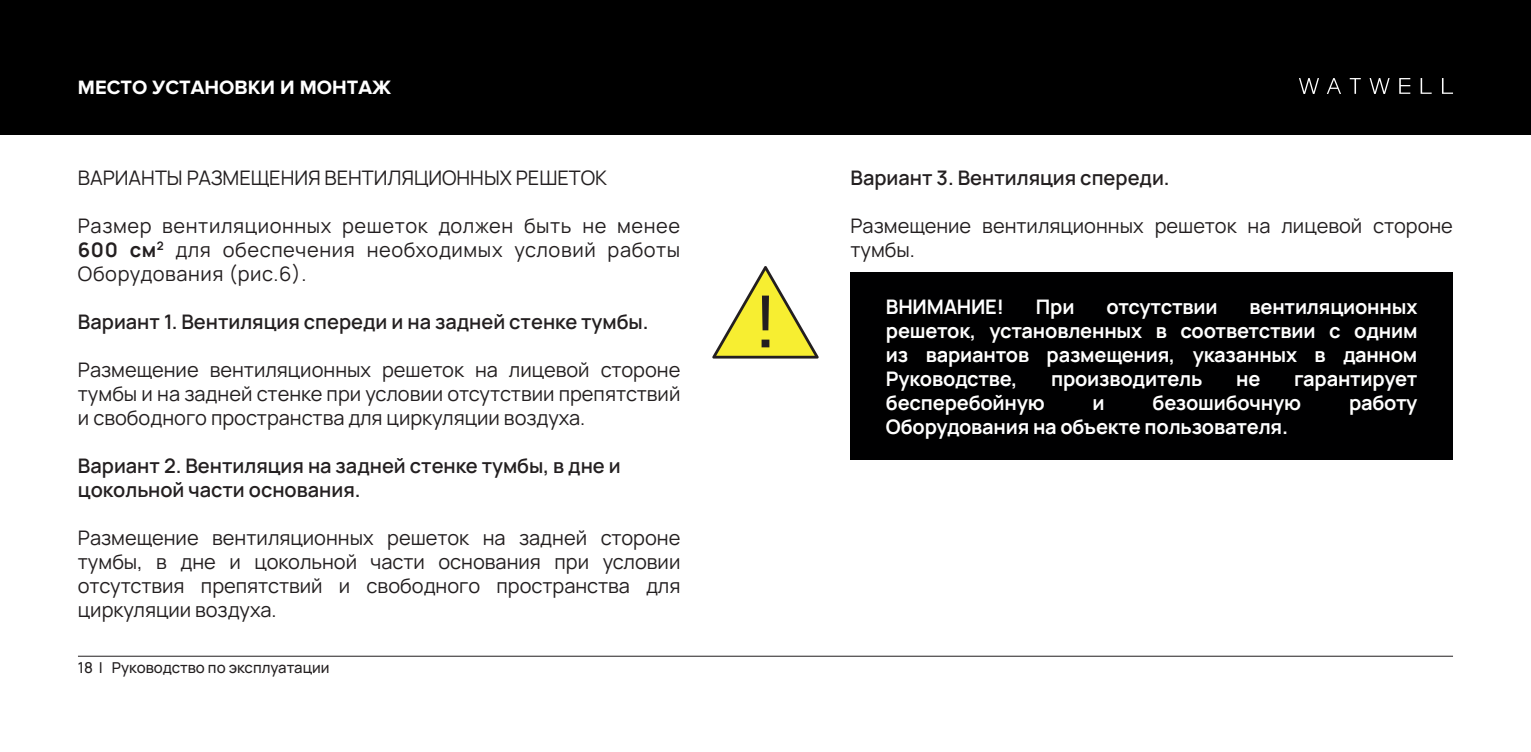
<style>
.page{position:relative;width:1531px;height:752px;background:#fff}
.page>*{position:absolute;margin:0;border:0;box-sizing:border-box;transform-origin:0 0}
.t1{font:20px/24px "Manrope";color:#231f20;text-align:justify}
.t2{font:700 20px/24px "Manrope";letter-spacing:-.01em;color:#fff}
.t3{font:600 20px/24px "Manrope";color:#231f20}
.t4{font:700 20px "Proxima Nova";color:#fff}
.t5{font:500 15px "Manrope";color:#231f20}
.s1{font-weight:700}
</style>
<div class="page">
<div style="left:0;top:0;width:1509px;height:135px;background:#000"></div>
<div style="left:1488px;top:0;width:43px;height:135px;background:#000"></div>
<hr style="left:78px;top:655px;width:1375px;height:1px;background:#231f20">
<svg style="left:1299px;top:78px;width:20px;height:16px"></svg>
<svg style="left:1369px;top:78px;width:20px;height:16px"></svg>
<svg style="left:1327px;top:78px;width:14px;height:16px"></svg>
<svg style="left:1420px;top:78px;width:11px;height:16px"></svg>
<svg style="left:1442px;top:78px;width:11px;height:16px"></svg>
<svg style="left:1399px;top:78px;width:11px;height:16px"></svg>
<svg style="left:1349px;top:78px;width:12px;height:16px"></svg>
<div style="left:850px;top:273px;width:603px;height:187px;background:#000001"></div>
<svg style="left:712px;top:266px;width:107px;height:92px"></svg>
<p class="t4" style="left:78px;top:76px;width:315px">МЕСТО УСТАНОВКИ И МОНТАЖ</p>
<p class="t1" style="left:78px;top:164px;width:531px">ВАРИАНТЫ РАЗМЕЩЕНИЯ ВЕНТИЛЯЦИОННЫХ РЕШЕТОК</p>
<p class="t1" style="left:78px;top:212px;width:604px">Размер вентиляционных решеток должен быть не менее <span class="s1">600 см</span><sup>2</sup> для обеспечения необходимых условий работы Оборудования (рис.6).</p>
<p class="t3" style="left:78px;top:308px;width:572px">Вариант 1. Вентиляция спереди и на задней стенке тумбы.</p>
<p class="t1" style="left:78px;top:356px;width:604px">Размещение вентиляционных решеток на лицевой стороне тумбы и на задней стенке при условии отсутствии препятствий и свободного пространства для циркуляции воздуха.</p>
<p class="t3" style="left:78px;top:452px;width:544px">Вариант 2. Вентиляция на задней стенке тумбы, в дне и цокольной части основания.</p>
<p class="t1" style="left:78px;top:524px;width:604px">Размещение вентиляционных решеток на задней стороне</p>
<p class="t1" style="left:78px;top:548px;width:604px">тумбы, в дне и цокольной части основания при условии</p>
<p class="t1" style="left:78px;top:572px;width:604px">отсутствия препятствий и свободного пространства для</p>
<p class="t1" style="left:78px;top:596px;width:200px">циркуляции воздуха.</p>
<p class="t5" style="left:78px;top:656px;width:253px">18 | Руководство по эксплуатации</p>
<p class="t3" style="left:850px;top:164px;width:321px">Вариант 3. Вентиляция спереди.</p>
<p class="t1" style="left:850px;top:212px;width:604px">Размещение вентиляционных решеток на лицевой стороне тумбы.</p>
<p class="t2" style="left:886px;top:293px;width:119px">ВНИМАНИЕ!</p>
<p class="t2" style="left:1036px;top:293px;width:40px">При</p>
<p class="t2" style="left:1106px;top:293px;width:113px">отсутствии</p>
<p class="t2" style="left:1249px;top:293px;width:169px">вентиляционных</p>
<p class="t2" style="left:886px;top:317px;width:533px">решеток, установленных в соответствии с одним из вариантов размещения, указанных в данном</p>
<p class="t2" style="left:886px;top:365px;width:133px">Руководстве,</p>
<p class="t2" style="left:1051px;top:365px;width:153px">производитель</p>
<p class="t2" style="left:1236px;top:365px;width:26px">не</p>
<p class="t2" style="left:1294px;top:365px;width:125px">гарантирует</p>
<p class="t2" style="left:886px;top:389px;width:160px">бесперебойную</p>
<p class="t2" style="left:1092px;top:389px;width:14px">и</p>
<p class="t2" style="left:1152px;top:389px;width:150px">безошибочную</p>
<p class="t2" style="left:1349px;top:389px;width:70px">работу</p>
<p class="t2" style="left:886px;top:413px;width:404px">Оборудования на объекте пользователя.</p>
</div>
